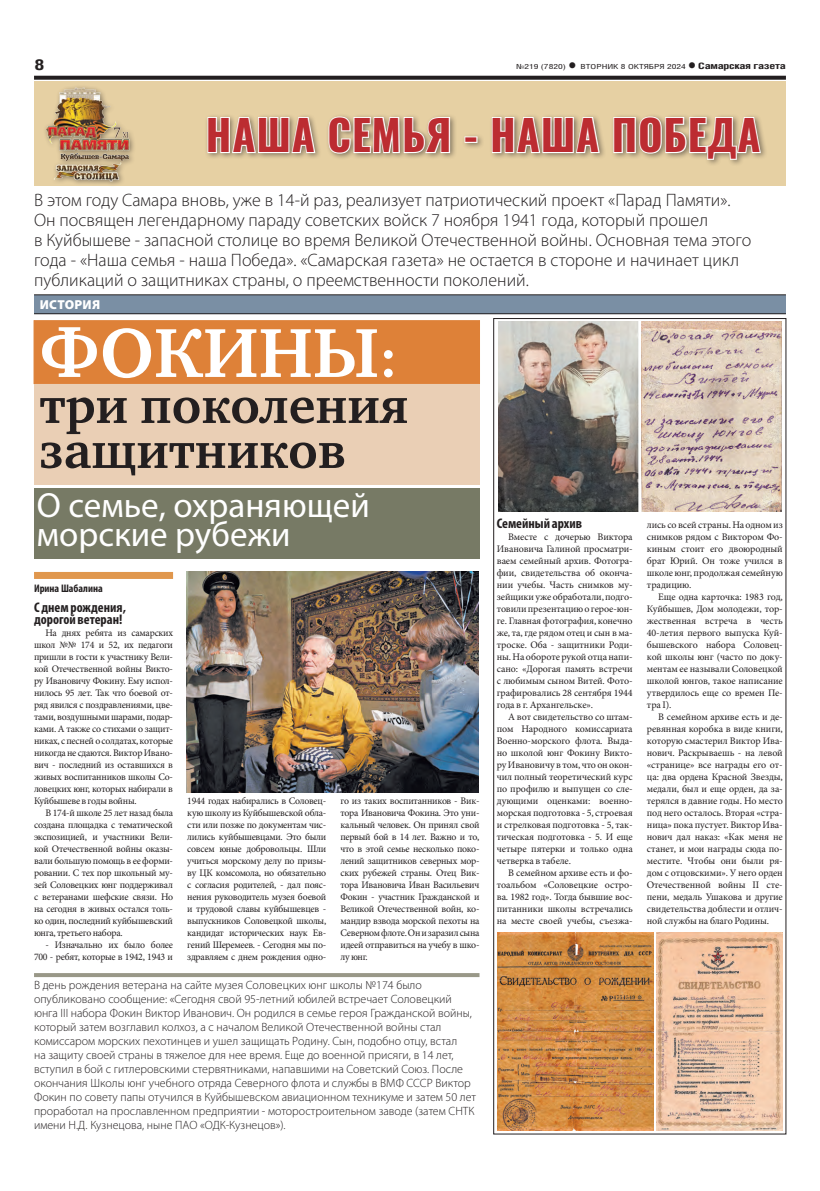
<style>
.page{position:relative;width:820px;height:1191px;background:#fff}
.page>*{position:absolute;margin:0;border:0;box-sizing:border-box;transform-origin:0 0}
.t1{font:700 71px "Charter C";color:#fff}
.t2{font:700 51px/45px "Charter C";color:#231f20}
.t3{font:700 42px "Oswald";letter-spacing:.02em;color:#bc2c31}
.t4{font:35px/29px "Myriad Pro";color:#fff}
.t5{font:300 18px/20px "Myriad Pro";color:#231f20}
.t6{font:700 15px "Helios Cond";color:#231f20;scale:1.4 1}
.t7{font:700 condensed 14px/12px "Myriad Pro";color:#231f20}
.t8{font:900 13px "Myriad Pro";letter-spacing:.02em;color:#fff}
.t9{font:300 12px/14px "Myriad Pro";color:#231f20}
.t10{font:700 condensed 11px "Myriad Pro";color:#231f20}
.t11{font:10px/12px "Minion Pro";letter-spacing:-.015em;color:#231f20;text-align:justify}
.t12{font:700 9px "Helios Cond";letter-spacing:-.02em;color:#231f20;scale:1.4 1}
.t13{font:7px "Helios Cond";color:#231f20;scale:1.4 1}
.s1{font-weight:700;font-size:16px}
.s2{font-size:16px}
.s3{font-size:55px}
</style>
<div class="page">
<svg style="left:34px;top:76px;width:751px;height:4px;fill:#231f20"></svg>
<div style="left:34px;top:320px;width:446px;height:64px;background:#de8138;border:1px solid #de8138"></div>
<div style="left:34px;top:488px;width:445px;height:71px;background:#777a65"></div>
<div style="left:34px;top:295px;width:751px;height:19px;background:#7a8fa4"></div>
<hr style="left:34px;top:294px;width:751px;height:1px;background:#231f20">
<hr style="left:34px;top:313px;width:751px;height:1px;background:#231f20">
<div style="left:34px;top:572px;width:139px;height:7px;background:#e0974d"></div>
<img style="left:186px;top:571px;width:293px;height:221px">
<img style="left:641px;top:321px;width:140px;height:190px">
<img style="left:498px;top:321px;width:140px;height:190px">
<img style="left:656px;top:932px;width:126px;height:198px">
<div style="left:35px;top:81px;width:750px;height:105px;background:#e6d0a3"></div>
<img style="left:45px;top:87px;width:89px;height:98px">
<div style="left:204px;top:113px;width:563px;height:54px;background:#231f20;opacity:.5"></div>
<svg style="left:206px;top:116px;width:110px;height:38px"></svg>
<svg style="left:327px;top:113px;width:124px;height:42px"></svg>
<div style="left:464px;top:136px;width:13px;height:7px;border:2px solid #fff"></div>
<svg style="left:490px;top:116px;width:110px;height:38px"></svg>
<svg style="left:612px;top:115px;width:149px;height:46px"></svg>
<img style="left:497px;top:932px;width:156px;height:198px">
<div style="left:34px;top:384px;width:445px;height:101px;background:#eacfb5"></div>
<hr style="left:34px;top:973px;width:445px;height:4px;background:#999888">
<h3 class="t6" style="left:34px;top:55px;width:9px">8</h3>
<p class="t13" style="left:516px;top:63px;width:123px">№219 (7820) <span class="s1">•</span> ВТОРНИК 8 ОКТЯБРЯ 2024</p>
<p class="t12" style="left:687px;top:61px;width:72px"><span class="s2">•</span> Самарская газета</p>
<h3 class="t3" style="left:206px;top:113px;width:556px">НАША СЕМЬЯ - НАША ПОБЕДА</h3>
<p class="t5" style="left:34px;top:190px;width:718px">В этом году Самара вновь, уже в 14-й раз, реализует патриотический проект «Парад Памяти».<br>Он посвящен легендарному параду советских войск 7 ноября 1941 года, который прошел<br>в Куйбышеве - запасной столице во время Великой Отечественной войны. Основная тема этого года - «Наша семья - наша Победа». «Самарская газета» не остается в стороне и начинает цикл публикаций о защитниках страны, о преемственности поколений.</p>
<h3 class="t8" style="left:40px;top:297px;width:62px">ИСТОРИЯ</h3>
<h1 class="t1" style="left:40px;top:314px;width:359px">ФОКИНЫ<span class="s3">:</span></h1>
<h2 class="t2" style="left:40px;top:384px;width:370px">три поколения защитников</h2>
<h3 class="t4" style="left:37px;top:490px;width:334px">О семье, охраняющей морские рубежи</h3>
<p class="t10" style="left:34px;top:582px;width:70px">Ирина Шабалина</p>
<h3 class="t7" style="left:34px;top:601px;width:93px">С днем рождения, дорогой ветеран!</h3>
<p class="t11" style="left:34px;top:627px;width:140px;text-indent:11px">На днях ребята из самарских школ №№ 174 и 52, их педагоги пришли в гости к участнику Вели&shy;кой Отечественной войны Викто&shy;ру Ивановичу Фокину. Ему испол&shy;нилось 95 лет. Так что боевой от&shy;ряд явился с поздравлениями, цве&shy;тами, воздушными шарами, подар&shy;ками. А также со стихами о защит&shy;никах, с песней о солдатах, которые никогда не сдаются. Виктор Ивано&shy;вич - последний из оставшихся в живых воспитанников школы Со&shy;ловецких юнг, которых набирали в Куйбышеве в годы войны.</p>
<p class="t11" style="left:34px;top:807px;width:140px;text-indent:11px">В 174-й школе 25 лет назад была создана площадка с тематической экспозицией, и участники Вели&shy;кой Отечественной войны оказы&shy;вали большую помощь в ее форми&shy;ровании. С тех пор школьный му&shy;зей Соловецких юнг поддерживал с ветеранами шефские связи. Но на сегодня в живых остался толь&shy;ко один, последний куйбышевский юнга, третьего набора.</p>
<p class="t11" style="left:34px;top:939px;width:140px;text-align:right">- Изначально их было более<br>700 - ребят, которые в 1942, 1943 и</p>
<p class="t11" style="left:187px;top:795px;width:140px">1944 годах набирались в Соловец&shy;кую школу из Куйбышевской обла&shy;сти или позже по документам чис&shy;лились куйбышевцами. Это были совсем юные добровольцы. Шли учиться морскому делу по призы&shy;ву ЦК комсомола, но обязательно с согласия родителей, - дал пояс&shy;нения руководитель музея боевой и трудовой славы куйбышевцев - выпускников Соловецкой школы, кандидат исторических наук Ев&shy;гений Шеремеев. - Сегодня мы по&shy;здравляем с днем рождения одно-</p>
<p class="t11" style="left:340px;top:795px;width:140px">го из таких воспитанников - Вик&shy;тора Ивановича Фокина. Это уни&shy;кальный человек. Он принял свой первый бой в 14 лет. Важно и то, что в этой семье несколько поко&shy;лений защитников северных мор&shy;ских рубежей страны. Отец Вик&shy;тора Ивановича Иван Васильевич Фокин - участник Гражданской и Великой Отечественной войн, ко&shy;мандир взвода морской пехоты на Северном флоте. Он и заразил сына идеей отправиться на учебу в шко&shy;лу юнг.</p>
<p class="t9" style="left:34px;top:978px;width:443px">В день рождения ветерана на сайте музея Соловецких юнг школы №174 было опубликовано сообщение: «Сегодня свой 95-летний юбилей встречает Соловецкий юнга III набора Фокин Виктор Иванович. Он родился в семье героя Гражданской войны, который затем возглавил колхоз, а с началом Великой Отечественной войны стал комиссаром морских пехотинцев и ушел защищать Родину. Сын, подобно отцу, встал<br>на защиту своей страны в тяжелое для нее время. Еще до военной присяги, в 14 лет, вступил в бой с гитлеровскими стервятниками, напавшими на Советский Союз. После окончания Школы юнг учебного отряда Северного флота и службы в ВМФ СССР Виктор Фокин по совету папы отучился в Куйбышевском авиационном техникуме и затем 50 лет проработал на прославленном предприятии - моторостроительном заводе (затем СНТК имени Н.Д. Кузнецова, ныне ПАО «ОДК-Кузнецов»).</p>
<h3 class="t7" style="left:496px;top:517px;width:87px">Семейный архив</h3>
<p class="t11" style="left:496px;top:531px;width:137px;text-indent:11px">Вместе с дочерью Виктора Ивановича Галиной просматри&shy;ваем семейный архив. Фотогра&shy;фии, свидетельства об оконча&shy;нии учебы. Часть снимков му&shy;зейщики уже обработали, подго&shy;товили презентацию о герое-юн&shy;ге. Главная фотография, конечно же, та, где рядом отец и сын в ма&shy;троске. Оба - защитники Роди&shy;ны. На обороте рукой отца напи&shy;сано: «Дорогая память встречи с любимым сыном Витей. Фото&shy;графировались 28 сентября 1944 года в г. Архангельске».</p>
<p class="t11" style="left:496px;top:711px;width:137px;text-indent:11px">А вот свидетельство со штам&shy;пом Народного комиссариата Военно-морского флота. Выда&shy;но школой юнг Фокину Викто&shy;ру Ивановичу в том, что он окон&shy;чил полный теоретический курс по профилю и выпущен со сле&shy;дующими оценками: военно&shy;морская подготовка - 5, строевая и стрелковая подготовка - 5, так&shy;тическая подготовка - 5. И еще четыре пятерки и только одна четверка в табеле.</p>
<p class="t11" style="left:496px;top:867px;width:137px;text-indent:11px">В семейном архиве есть и фо&shy;тоальбом «Соловецкие остро&shy;ва. 1982 год». Тогда бывшие вос&shy;питанники школы встречались на месте своей учебы, съезжа-</p>
<p class="t11" style="left:646px;top:519px;width:137px">лись со всей страны. На одном из снимков рядом с Виктором Фо&shy;киным стоит его двоюродный брат Юрий. Он тоже учился в школе юнг, продолжая семейную традицию.</p>
<p class="t11" style="left:646px;top:591px;width:137px;text-indent:11px">Еще одна карточка: 1983 год, Куйбышев, Дом молодежи, тор&shy;жественная встреча в честь 40-летия первого выпуска Куй&shy;бышевского набора Соловец&shy;кой школы юнг (часто по доку&shy;ментам ее называли Соловецкой школой юнгов, такое написание утвердилось еще со времен Пе&shy;тра I).</p>
<p class="t11" style="left:646px;top:711px;width:137px;text-indent:11px">В семейном архиве есть и де&shy;ревянная коробка в виде книги, которую смастерил Виктор Ива&shy;нович. Раскрываешь - на левой «странице» все награды его от&shy;ца: два ордена Красной Звезды, медали, был и еще орден, да за&shy;терялся в давние годы. Но место под него осталось. Вторая «стра&shy;ница» пока пустует. Виктор Ива&shy;нович дал наказ: «Как меня не станет, и мои награды сюда по&shy;местите. Чтобы они были ря&shy;дом с отцовскими». У него орден Отечественной войны II сте&shy;пени, медаль Ушакова и другие свидетельства доблести и отлич&shy;ной службы на благо Родины.</p>
</div>
